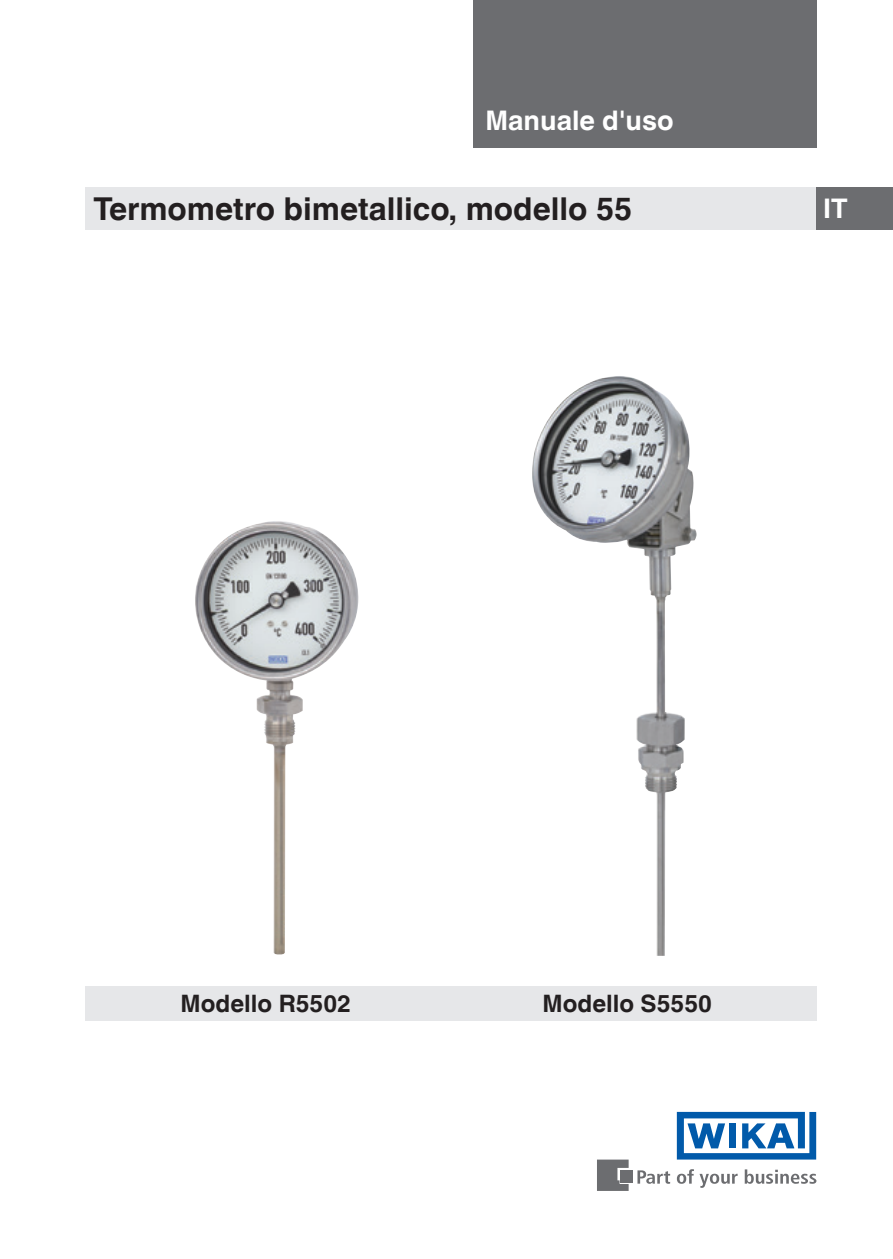
<style>
.page{position:relative;width:893px;height:1259px;background:#fff}
.page>*{position:absolute;margin:0;border:0;box-sizing:border-box;transform-origin:0 0}
.t1{font:700 31.5px "Helvetica World";color:#231f20}
.t2{font:700 27px "Helvetica World";color:#fff}
.t3{font:700 24px "Helvetica World";color:#231f20}
</style>
<div class="page">
<svg style="left:637px;top:1170px;width:33px;height:13px"></svg>
<svg style="left:677px;top:1169px;width:61px;height:18px"></svg>
<svg style="left:745px;top:1169px;width:71px;height:14px"></svg>
<div style="left:621px;top:1170px;width:12px;height:13px;background:#6c6d70"></div>
<svg style="left:597px;top:1159px;width:32px;height:32px"></svg>
<svg style="left:677px;top:1112px;width:139px;height:47px"></svg>
<div style="left:85px;top:187px;width:731px;height:43px;background:#e6e7e9"></div>
<div style="left:816px;top:187px;width:77px;height:43px;background:#6c6d70"></div>
<div style="left:473px;top:0;width:343px;height:147px;background:#6c6d70"></div>
<div style="left:85px;top:986px;width:366px;height:34px;background:#e6e7e9"></div>
<div style="left:442px;top:986px;width:374px;height:34px;background:#e6e7e9"></div>
<img style="left:195px;top:521px;width:164px;height:434px">
<img style="left:532px;top:376px;width:165px;height:580px">
<p class="t2" style="left:485px;top:105px;width:190px">Manuale d'uso</p>
<p class="t1" style="left:94px;top:190px;width:540px">Termometro bimetallico, modello 55</p>
<p class="t2" style="left:823px;top:193px;width:26px">IT</p>
<p class="t3" style="left:181px;top:989px;width:172px">Modello R5502</p>
<p class="t3" style="left:542px;top:989px;width:171px">Modello S5550</p>
</div>
